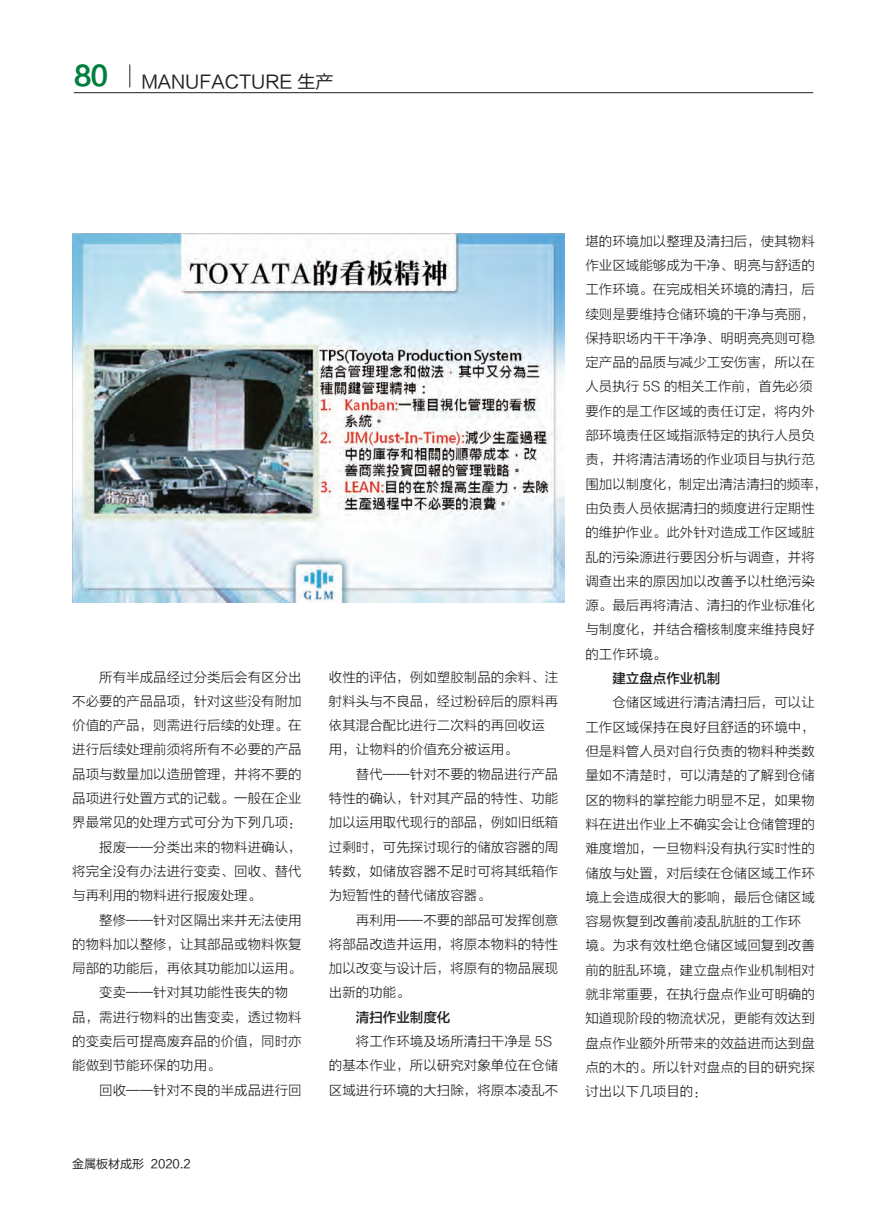
<style>
.page{position:relative;width:893px;height:1212px;background:#fff}
.page>*{position:absolute;margin:0;border:0;box-sizing:border-box;transform-origin:0 0}
.t1{font:18px "FZLTHK GBK1 0";color:#231f20}
.t2{font:13.5px/24.3px "FZLTXHK";color:#231f20}
.t3{font:13.5px "FZLTZHK GBK1 0";color:#231f20}
.t4{font:12px "FZLTHK GBK1 0";color:#231f20}
</style>
<div class="page">
<hr style="left:74px;top:92px;width:739px;height:1px;background:#231f20">
<svg style="left:130px;top:64px;width:1px;height:23px"></svg>
<img style="left:72px;top:234px;width:492px;height:368px">
<h1 class="t1" style="left:74px;top:72px;width:261px"><sup>80</sup> MANUFACTURE 生产</h1>
<p class="t2" style="left:99px;top:665px;width:204px">所有半成品经过分类后会有区分出</p>
<p class="t2" style="left:72px;top:689px;width:231px">不必要的产品品项，针对这些没有附加</p>
<p class="t2" style="left:72px;top:713px;width:231px">价值的产品，则需进行后续的处理。在</p>
<p class="t2" style="left:72px;top:738px;width:231px">进行后续处理前须将所有不必要的产品</p>
<p class="t2" style="left:72px;top:762px;width:231px">品项与数量加以造册管理，并将不要的</p>
<p class="t2" style="left:72px;top:786px;width:231px">品项进行处置方式的记载。一般在企业</p>
<p class="t2" style="left:72px;top:811px;width:231px">界最常见的处理方式可分为下列几项：</p>
<p class="t2" style="left:99px;top:835px;width:204px">报废——分类出来的物料进确认，</p>
<p class="t2" style="left:72px;top:859px;width:231px">将完全没有办法进行变卖、回收、替代</p>
<p class="t2" style="left:72px;top:884px;width:190px">与再利用的物料进行报废处理。</p>
<p class="t2" style="left:99px;top:908px;width:204px">整修——针对区隔出来并无法使用</p>
<p class="t2" style="left:72px;top:932px;width:231px">的物料加以整修，让其部品或物料恢复</p>
<p class="t2" style="left:72px;top:956px;width:231px">局部的功能后，再依其功能加以运用。</p>
<p class="t2" style="left:99px;top:981px;width:190px">变卖——针对其功能性丧失的物</p>
<p class="t2" style="left:72px;top:1005px;width:231px">品，需进行物料的出售变卖，透过物料</p>
<p class="t2" style="left:72px;top:1029px;width:231px">的变卖后可提高废弃品的价值，同时亦</p>
<p class="t2" style="left:72px;top:1054px;width:150px">能做到节能环保的功用。</p>
<p class="t2" style="left:99px;top:1078px;width:204px">回收——针对不良的半成品进行回</p>
<p class="t4" style="left:72px;top:1157px;width:120px">金属板材成形 2020.2</p>
<p class="t2" style="left:329px;top:665px;width:231px">收性的评估，例如塑胶制品的余料、注射料头与不良品，经过粉碎后的原料再依其混合配比进行二次料的再回收运用，让物料的价值充分被运用。</p>
<p class="t2" style="left:329px;top:762px;width:231px;text-align:justify;text-indent:27px">替代——针对不要的物品进行产品特性的确认，针对其产品的特性、功能加以运用取代现行的部品，例如旧纸箱过剩时，可先探讨现行的储放容器的周转数，如储放容器不足时可将其纸箱作为短暂性的替代储放容器。</p>
<p class="t2" style="left:329px;top:908px;width:231px;text-align:justify;text-indent:27px">再利用——不要的部品可发挥创意将部品改造并运用，将原本物料的特性加以改变与设计后，将原有的物品展现出新的功能。</p>
<p class="t3" style="left:356px;top:1009px;width:96px">清扫作业制度化</p>
<p class="t2" style="left:329px;top:1029px;width:231px;text-indent:27px">将工作环境及场所清扫干净是 5S的基本作业，所以研究对象单位在仓储区域进行环境的大扫除，将原本凌乱不</p>
<p class="t2" style="left:585px;top:229px;width:244px">堪的环境加以整理及清扫后，使其物料作业区域能够成为干净、明亮与舒适的工作环境。在完成相关环境的清扫，后续则是要维持仓储环境的干净与亮丽，保持职场内干干净净、明明亮亮则可稳定产品的品质与减少工安伤害，所以在人员执行 5S 的相关工作前，首先必须要作的是工作区域的责任订定，将内外部环境责任区域指派特定的执行人员负责，并将清洁清场的作业项目与执行范围加以制度化，制定出清洁清扫的频率，由负责人员依据清扫的频度进行定期性的维护作业。此外针对造成工作区域脏乱的污染源进行要因分析与调查，并将调查出来的原因加以改善予以杜绝污染源。最后再将清洁、清扫的作业标准化与制度化，并结合稽核制度来维持良好的工作环境。</p>
<p class="t3" style="left:612px;top:671px;width:109px">建立盘点作业机制</p>
<p class="t2" style="left:585px;top:691px;width:231px;text-indent:27px">仓储区域进行清洁清扫后，可以让工作区域保持在良好且舒适的环境中，但是料管人员对自行负责的物料种类数量如不清楚时，可以清楚的了解到仓储区的物料的掌控能力明显不足，如果物料在进出作业上不确实会让仓储管理的难度增加，一旦物料没有执行实时性的储放与处置，对后续在仓储区域工作环境上会造成很大的影响，最后仓储区域容易恢复到改善前凌乱肮脏的工作环境。为求有效杜绝仓储区域回复到改善前的脏乱环境，建立盘点作业机制相对就非常重要，在执行盘点作业可明确的知道现阶段的物流状况，更能有效达到盘点作业额外所带来的效益进而达到盘点的木的。所以针对盘点的目的研究探讨出以下几项目的：</p>
</div>
